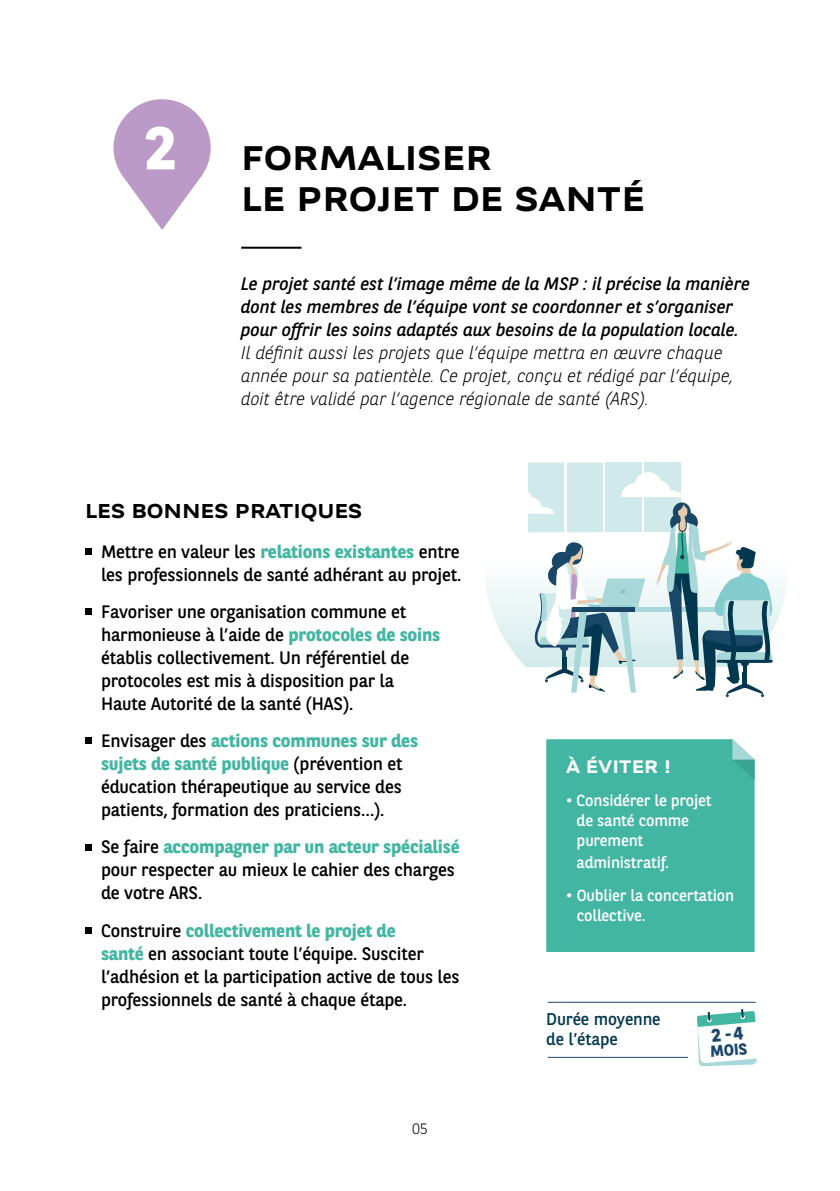
<style>
.page{position:relative;width:840px;height:1191px;background:#fff}
.page>*{position:absolute;margin:0;border:0;box-sizing:border-box;transform-origin:0 0}
.t1{font:700 60px "BNPP Sans";color:#fff}
.t2{font:700 34px/40.8px "BNPP Expanded Sans";color:#000}
.t3{font:700 20px "BNPP Expanded Sans";letter-spacing:-.005em;color:#000}
.t4{font:18px/23px "BNPP Sans";letter-spacing:-.01em;color:#000}
.t5{font:italic 18px/23px "BNPP Sans";color:#000}
.t6{font:italic 300 18px/23px "BNPP Sans";color:#000}
.t7{font:700 18px "BNPP Expanded Sans";letter-spacing:-.005em;color:#fff}
.t8{font:17px/20px "BNPP Sans";letter-spacing:-.005em;color:#023850}
.t9{font:16px/20px "BNPP Sans";letter-spacing:-.01em;color:#fff}
.t10{font:700 16px "BNPP Sans";color:#1a4767}
.t11{font:300 15px "BNPP Sans";color:#000}
.s1{font-weight:700;color:#42b6a2}
.s2{font-size:17px}
</style>
<div class="page">
<svg style="left:486px;top:462px;width:301px;height:236px"></svg>
<div style="left:644px;top:462px;width:36px;height:70px;background:#d0e9ea"></div>
<div style="left:605px;top:462px;width:36px;height:70px;background:#d0e9ea"></div>
<svg style="left:621px;top:472px;width:62px;height:25px"></svg>
<svg style="left:492px;top:462px;width:110px;height:70px"></svg>
<div style="left:634px;top:607px;width:130px;height:5px;background:#a7d7d8"></div>
<svg style="left:534px;top:541px;width:110px;height:151px"></svg>
<svg style="left:672px;top:502px;width:18px;height:19px"></svg>
<svg style="left:656px;top:504px;width:118px;height:193px"></svg>
<hr style="left:241px;top:247px;width:60px;height:2px;background:#000">
<div style="left:85px;top:548px;width:7px;height:7px;background:#000"></div>
<div style="left:85px;top:608px;width:7px;height:7px;background:#000"></div>
<div style="left:85px;top:737px;width:7px;height:7px;background:#000"></div>
<div style="left:85px;top:843px;width:7px;height:7px;background:#000"></div>
<div style="left:85px;top:926px;width:7px;height:7px;background:#000"></div>
<svg style="left:113px;top:99px;width:97px;height:131px"></svg>
<hr style="left:547px;top:1056px;width:140px;height:1px;background:#1a4767">
<hr style="left:547px;top:1001px;width:208px;height:1px;background:#1a4767">
<div style="left:546px;top:739px;width:208px;height:213px;background:#42b6a2"></div>
<svg style="left:732px;top:739px;width:22px;height:41px"></svg>
<svg style="left:696px;top:1009px;width:61px;height:57px"></svg>
<h1 class="t1" style="left:145px;top:107px;width:33px">2</h1>
<h2 class="t2" style="left:241px;top:137px;width:405px">FORMALISER<br>LE PROJET DE SANTÉ</h2>
<p class="t5" style="left:241px;top:271px;width:510px">Le projet santé est l’image même de la MSP : il précise la manière dont les membres de l’équipe vont se coordonner et s’organiser pour offrir les soins adaptés aux besoins de la population locale.</p>
<p class="t6" style="left:241px;top:340px;width:493px">Il définit aussi les projets que l’équipe mettra en œuvre chaque année pour sa patientèle. Ce projet, conçu et rédigé par l’équipe, doit être validé par l’agence régionale de santé (ARS).</p>
<p class="t3" style="left:85px;top:497px;width:279px">LES BONNES PRATIQUES</p>
<p class="t4" style="left:101px;top:539px;width:361px">Mettre en valeur les <span class="s1">relations existantes</span> entre les professionnels de santé adhérant au projet.</p>
<p class="t4" style="left:101px;top:599px;width:340px">Favoriser une organisation commune et harmonieuse à l’aide de <span class="s1">protocoles de soins </span>établis collectivement. Un référentiel de protocoles est mis à disposition par la Haute Autorité de la santé (HAS).</p>
<p class="t4" style="left:101px;top:728px;width:318px">Envisager des <span class="s1">actions communes sur des sujets de santé publique</span> (prévention et éducation thérapeutique au service des patients, formation des praticiens…).</p>
<p class="t4" style="left:101px;top:835px;width:360px">Se faire <span class="s1">accompagner par un acteur spécialisé </span>pour respecter au mieux le cahier des charges de votre ARS.</p>
<p class="t4" style="left:101px;top:918px;width:360px">Construire <span class="s1">collectivement le projet de<br>santé</span> en associant toute l’équipe. Susciter l’adhésion et la participation active de tous les professionnels de santé à chaque étape.</p>
<p class="t11" style="left:412px;top:1118px;width:17px">05</p>
<p class="t7" style="left:566px;top:754px;width:106px">À ÉVITER !</p>
<p class="t9" style="left:576px;top:790px;width:136px;text-indent:-11px"><span class="s2">•</span> Considérer le projet de santé comme purement</p>
<p class="t9" style="left:576px;top:852px;width:94px">administratif.</p>
<p class="t9" style="left:576px;top:885px;width:159px;text-indent:-11px"><span class="s2">•</span> Oublier la concertation collective.</p>
<p class="t8" style="left:546px;top:1008px;width:116px">Durée moyenne de l’étape</p>
<p class="t10" style="left:709px;top:1040px;width:38px;rotate:-5deg">MOIS</p>
</div>
